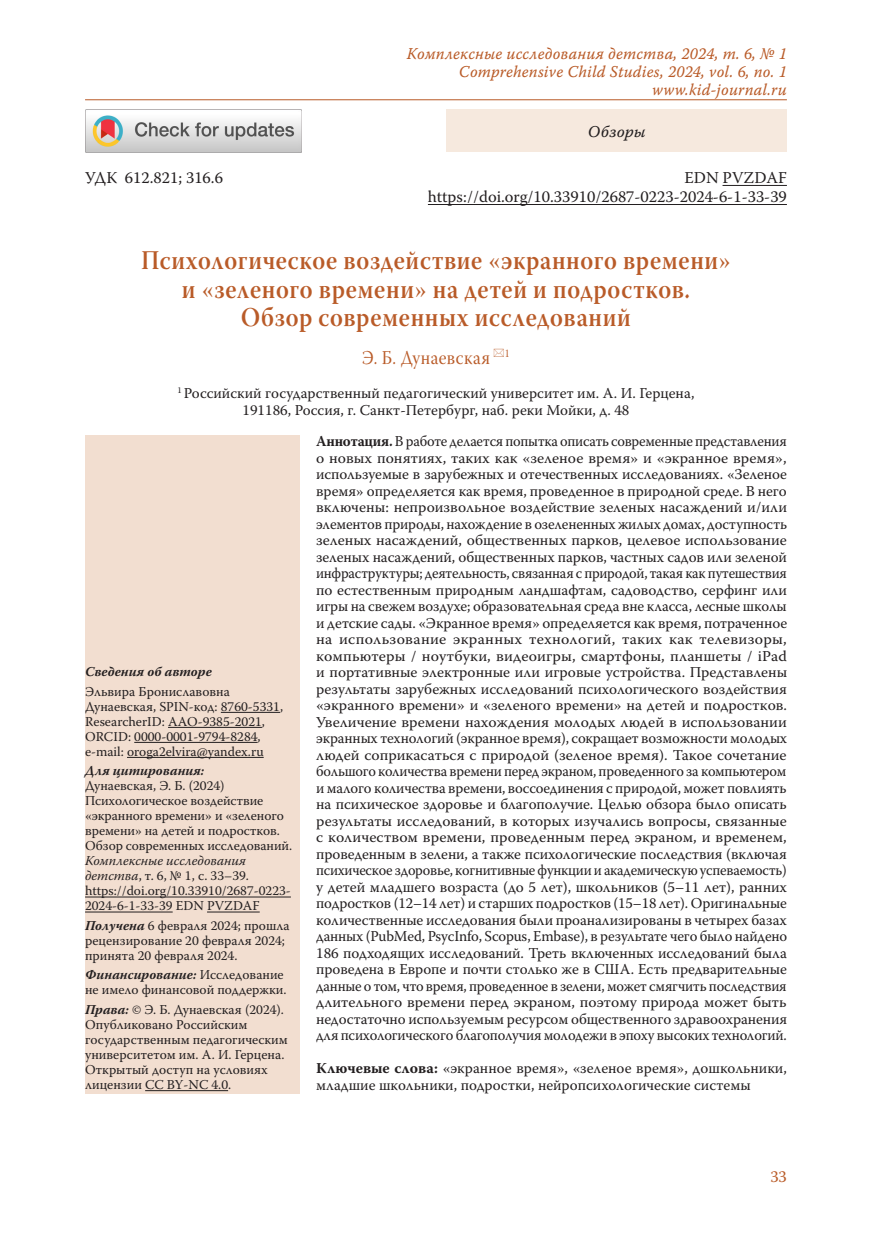
<style>
.page{position:relative;width:872px;height:1234px;background:#fff}
.page>*{position:absolute;margin:0;border:0;box-sizing:border-box;transform-origin:0 0}
.Заголовок_1{font:27px/28.5px "Warnock Pro Semibold Subh";letter-spacing:.025em;color:#b95b28;text-align:center;scale:.9 1}
.Заголовок_2{font:19.5px "Warnock Pro Subh";letter-spacing:.025em;color:#b95b28;scale:.9 1}
.t1{font:16.5px/18px "Warnock Pro It Capt";letter-spacing:.01em;color:#b95b28;text-align:right;scale:.95 1}
.Body{font:16.5px "Warnock Pro";color:#231f20}
.t2{font:16.5px "Warnock Pro It Capt";color:#231f20}
.t3{font:16.5px "Warnock Pro";color:#b95b28}
.Annotation{font:15px/16.5px "Warnock Pro";color:#231f20;text-align:justify;scale:.96 1}
.Affiliation{font:15px/16.5px "Warnock Pro";color:#231f20;text-align:center}
.Annotation-2{font:15px/16.5px "Warnock Pro";color:#231f20}
.Affiliation_info{font:13.5px/15px "Warnock Pro";color:#231f20}
.Affiliation_info-2{font:italic 700 13.5px "Warnock Pro";color:#231f20}
.s1{font-weight:700;font-style:italic}
.s2{font-style:italic}
.s3{font-weight:700}
</style>
<div class="page">
<hr style="left:85px;top:99px;width:702px;height:1px;background:#b95b28">
<hr style="left:722px;top:185px;width:65px;height:1px;background:#231f20">
<hr style="left:428px;top:204px;width:359px;height:1px;background:#231f20">
<img style="left:85px;top:109px;width:217px;height:43px">
<div style="left:446px;top:109px;width:341px;height:43px;background:#f6e9de"></div>
<div style="left:85px;top:435px;width:214px;height:657px;background:#f2ded0"></div>
<hr style="left:221px;top:711px;width:59px;height:1px;background:#231f20">
<hr style="left:168px;top:726px;width:94px;height:1px;background:#231f20">
<hr style="left:134px;top:741px;width:124px;height:1px;background:#231f20">
<hr style="left:127px;top:756px;width:137px;height:1px;background:#231f20">
<hr style="left:85px;top:896px;width:206px;height:1px;background:#231f20">
<hr style="left:85px;top:911px;width:88px;height:1px;background:#231f20">
<hr style="left:207px;top:911px;width:53px;height:1px;background:#231f20">
<hr style="left:145px;top:1089px;width:83px;height:1px;background:#231f20">
<p class="t1" style="left:407px;top:44px;width:401px">Комплексные исследования детства, 2024, т. 6, № 1<br>Comprehensive Child Studies, 2024, vol. 6, no. 1 www.kid-journal.ru</p>
<p class="t2" style="left:588px;top:121px;width:59px">Обзоры</p>
<p class="Body" style="left:85px;top:168px;width:139px">УДК 612.821; 316.6</p>
<p class="Body" style="left:684px;top:168px;width:104px">EDN PVZDAF</p>
<p class="Body" style="left:428px;top:187px;width:360px">https://doi.org/10.33910/2687-0223-2024-6-1-33-39</p>
<p class="Заголовок_1" style="left:141px;top:245px;width:657px">Психологическое воздействие «экранного времени» и «зеленого времени» на детей и подростков.<br>Обзор современных исследований</p>
<p class="Заголовок_2" style="left:362px;top:346px;width:165px">Э. Б. Дунаевская <sup>1</sup></p>
<p class="Affiliation" style="left:177px;top:384px;width:519px"><sup>1</sup> Российский государственный педагогический университет им. А. И. Герцена,<br>191186, Россия, г. Санкт-Петербург, наб. реки Мойки, д. 48</p>
<p class="Affiliation_info-2" style="left:85px;top:663px;width:128px">Сведения об авторе</p>
<p class="Affiliation_info" style="left:85px;top:683px;width:199px">Эльвира Брониславовна<br>Дунаевская, SPIN-код: 8760-5331,<br>ResearcherID: AAO-9385-2021,<br>ORCID: 0000-0001-9794-8284, e-mail: oroga2elvira@yandex.ru</p>
<p class="Affiliation_info" style="left:85px;top:762px;width:208px"><span class="s1">Для цитирования:<br></span>Дунаевская, Э. Б. (2024)<br>Психологическое воздействие «экранного времени» и «зеленого времени» на детей и подростков.<br>Обзор современных исследований.<br><span class="s2">Комплексные исследования детства</span>, т. 6, № 1, с. 33–39. https://doi.org/10.33910/2687-0223-<br>2024-6-1-33-39 EDN PVZDAF</p>
<p class="Affiliation_info" style="left:85px;top:917px;width:206px"><span class="s1">Получена</span> 6 февраля 2024; прошла рецензирование 20 февраля 2024; принята 20 февраля 2024.</p>
<p class="Affiliation_info" style="left:85px;top:966px;width:203px"><span class="s1">Финансирование:</span> Исследование не имело финансовой поддержки.</p>
<p class="Affiliation_info" style="left:85px;top:1001px;width:204px"><span class="s1">Права:</span> © Э. Б. Дунаевская (2024).<br>Опубликовано Российским государственным педагогическим университетом им. А. И. Герцена.<br>Открытый доступ на условиях лицензии CC BY-NC 4.0.</p>
<p class="Annotation" style="left:316px;top:432px;width:492px"><span class="s3">Аннотация.</span> В работе делается попытка описать современные представления о новых понятиях, таких как «зеленое время» и «экранное время», используемые в зарубежных и отечественных исследованиях. «Зеленое время» определяется как время, проведенное в природной среде. В него включены: непроизвольное воздействие зеленых насаждений и/или элементов природы, нахождение в озелененных жилых домах, доступность зеленых насаждений, общественных парков, целевое использование зеленых насаждений, общественных парков, частных садов или зеленой инфраструктуры; деятельность, связанная с природой, такая как путешествия по естественным природным ландшафтам, садоводство, серфинг или игры на свежем воздухе; образовательная среда вне класса, лесные школы и детские сады. «Экранное время» определяется как время, потраченное на использование экранных технологий, таких как телевизоры, компьютеры / ноутбуки, видеоигры, смартфоны, планшеты / iPad и портативные электронные или игровые устройства. Представлены результаты зарубежных исследований психологического воздействия «экранного времени» и «зеленого времени» на детей и подростков.<br>Увеличение времени нахождения молодых людей в использовании экранных технологий (экранное время), сокращает возможности молодых людей соприкасаться с природой (зеленое время). Такое сочетание большого количества времени перед экраном, проведенного за компьютером и малого количества времени, воссоединения с природой, может повлиять на психическое здоровье и благополучие. Целью обзора было описать результаты исследований, в которых изучались вопросы, связанные с количеством времени, проведенным перед экраном, и временем, проведенным в зелени, а также психологические последствия (включая психическое здоровье, когнитивные функции и академическую успеваемость) у детей младшего возраста (до 5 лет), школьников (5–11 лет), ранних подростков (12–14 лет) и старших подростков (15–18 лет). Оригинальные количественные исследования были проанализированы в четырех базах данных (PubMed, PsycInfo, Scopus, Embase), в результате чего было найдено 186 подходящих исследований. Треть включенных исследований была проведена в Европе и почти столько же в США. Есть предварительные данные о том, что время, проведенное в зелени, может смягчить последствия длительного времени перед экраном, поэтому природа может быть недостаточно используемым ресурсом общественного здравоохранения для психологического благополучия молодежи в эпоху высоких технологий.</p>
<p class="Annotation-2" style="left:316px;top:1059px;width:472px"><span class="s3">Ключевые слова:</span> «экранное время», «зеленое время», дошкольники, младшие школьники, подростки, нейропсихологические системы</p>
<p class="t3" style="left:770px;top:1166px;width:18px">33</p>
</div>
